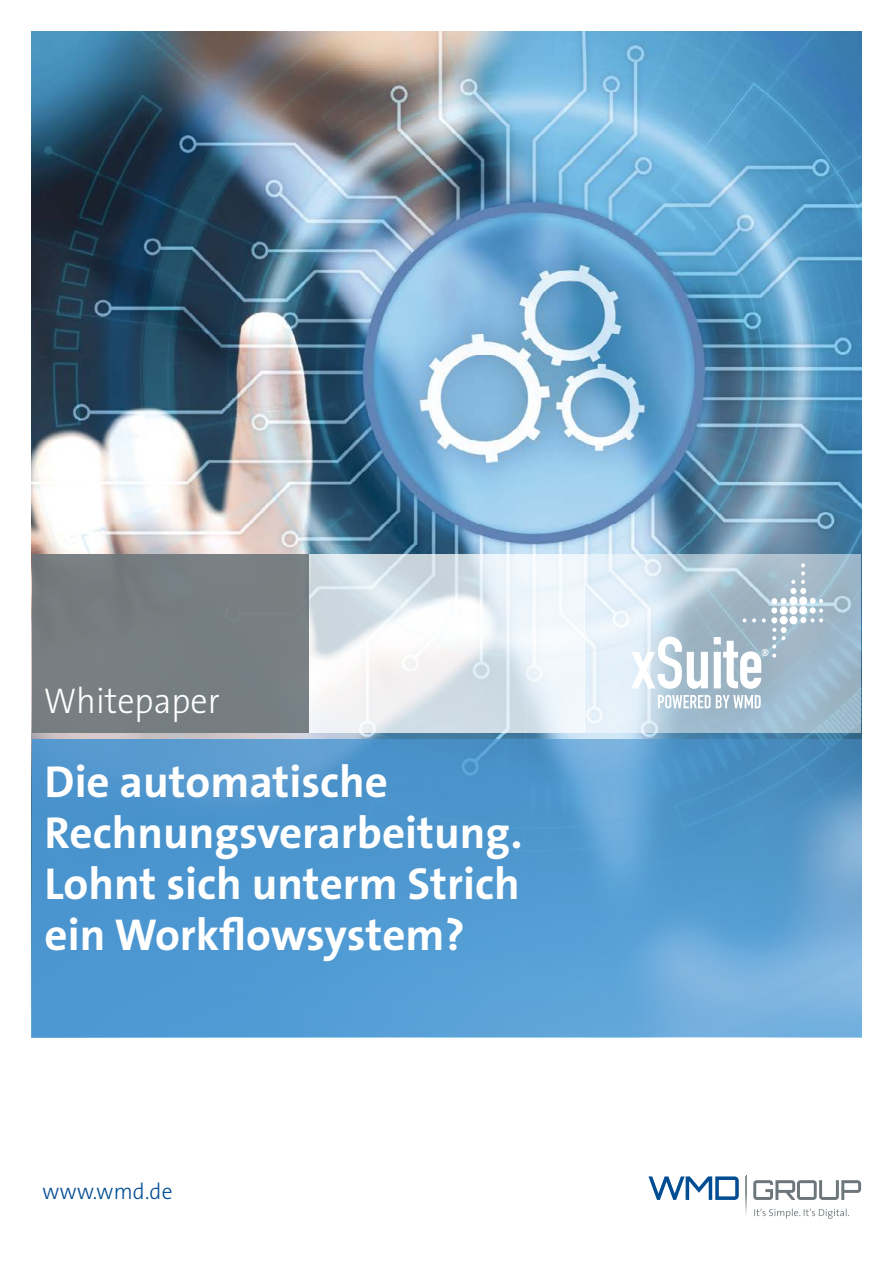
<style>
.page{position:relative;width:893px;height:1263px;background:#fff}
.page>*{position:absolute;margin:0;border:0;box-sizing:border-box;transform-origin:0 0}
.t1{font:700 45px/51px "The Sans B W7";color:#fff}
.t2{font:300 36px "The Sans B W3";color:#fff;scale:.95 1}
.t3{font:300 22.5px "The Sans B W3";letter-spacing:.01em;color:#004d93;scale:.95 1}
</style>
<div class="page">
<img style="left:32px;top:32px;width:829px;height:707px">
<svg style="left:32px;top:739px;width:829px;height:298px;background:#559bd1"></svg>
<svg style="left:585px;top:554px;width:276px;height:178px;background:#bed2e0"></svg>
<svg style="left:308px;top:554px;width:277px;height:178px"></svg>
<div style="left:32px;top:554px;width:276px;height:178px;background:#777e82"></div>
<svg style="left:658px;top:695px;width:103px;height:13px"></svg>
<svg style="left:631px;top:637px;width:77px;height:52px"></svg>
<svg style="left:714px;top:563px;width:109px;height:126px;background:#b0c3d1"></svg>
<svg style="left:754px;top:1208px;width:95px;height:11px"></svg>
<svg style="left:648px;top:1176px;width:91px;height:24px"></svg>
<svg style="left:753px;top:1180px;width:108px;height:20px"></svg>
<svg style="left:745px;top:1176px;width:2px;height:39px"></svg>
<p class="t2" style="left:44px;top:678px;width:187px">Whitepaper</p>
<p class="t1" style="left:45px;top:756px;width:479px">Die automatische<br>Rechnungsverarbeitung.<br>Lohnt sich unterm Strich ein Workflowsystem?</p>
<p class="t3" style="left:43px;top:1177px;width:138px">www.wmd.de</p>
</div>
